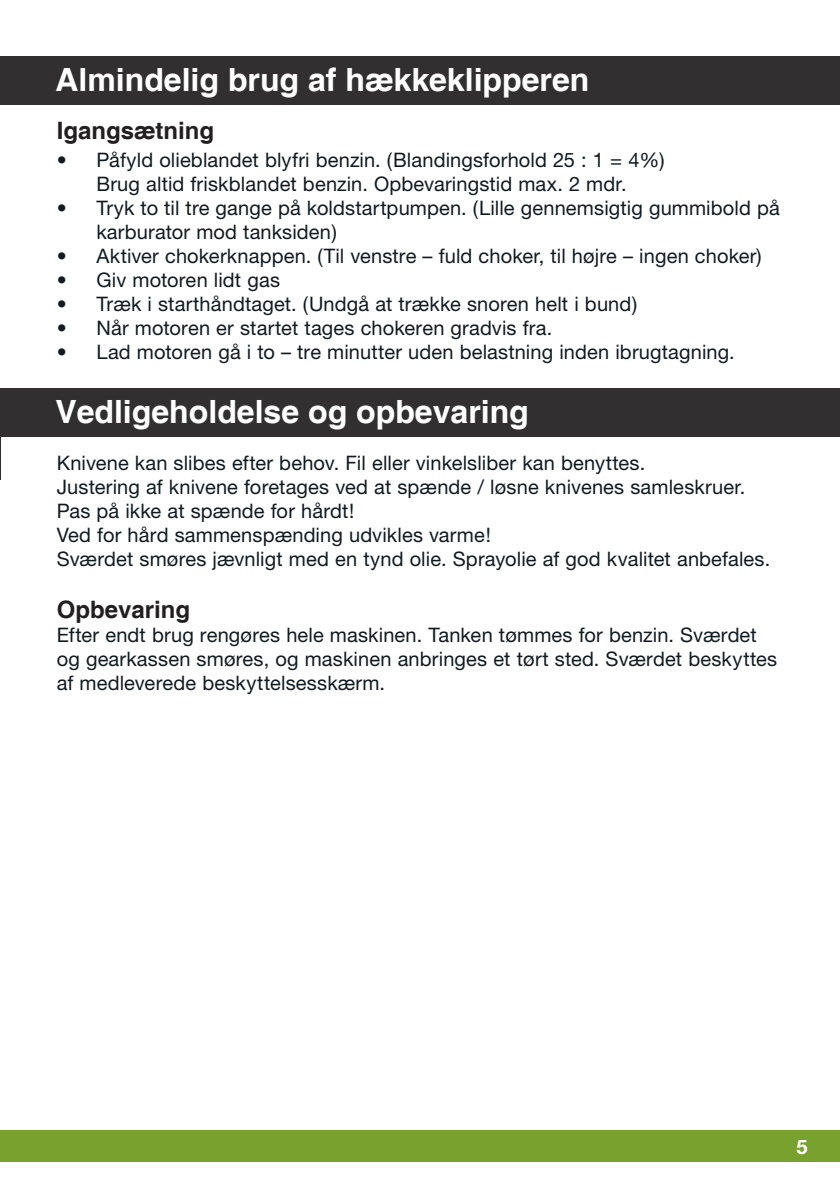
<style>
.page{position:relative;width:840px;height:1191px;background:#fff}
.page>*{position:absolute;margin:0;border:0;box-sizing:border-box;transform-origin:0 0}
.Overskrift{font:700 32px "Helvetica";color:#fff}
.Overskrift_2{font:700 24px "Helvetica";color:#231f20}
.Brødtekst{font:20px/24px "Helvetica Neue";letter-spacing:.005em;color:#101a21}
</style>
<div class="page">
<div style="left:0;top:1130px;width:839px;height:32px;background:#78a22d"></div>
<hr style="left:0;top:431px;width:1px;height:48px;background:#312f30">
<div style="left:0;top:57px;width:839px;height:48px;background:#312f30"></div>
<div style="left:0;top:389px;width:839px;height:48px;background:#312f30"></div>
<p class="Overskrift" style="left:55px;top:60px;width:535px">Almindelig brug af hækkeklipperen</p>
<p class="Overskrift_2" style="left:57px;top:116px;width:159px">Igangsætning</p>
<p class="Brødtekst" style="left:57px;top:148px;width:609px">• Påfyld olieblandet blyfri benzin. (Blandingsforhold 25 : 1 = 4%)</p>
<p class="Brødtekst" style="left:96px;top:172px;width:531px">Brug altid friskblandet benzin. Opbevaringstid max. 2 mdr.</p>
<p class="Brødtekst" style="left:57px;top:196px;width:724px">• Tryk to til tre gange på koldstartpumpen. (Lille gennemsigtig gummibold på</p>
<p class="Brødtekst" style="left:96px;top:220px;width:242px">karburator mod tanksiden)</p>
<p class="Brødtekst" style="left:57px;top:244px;width:706px">• Aktiver chokerknappen. (Til venstre – fuld choker, til højre – ingen choker)</p>
<p class="Brødtekst" style="left:57px;top:268px;width:225px">• Giv motoren lidt gas</p>
<p class="Brødtekst" style="left:57px;top:292px;width:581px">• Træk i starthåndtaget. (Undgå at trække snoren helt i bund)</p>
<p class="Brødtekst" style="left:57px;top:316px;width:496px">• Når motoren er startet tages chokeren gradvis fra.</p>
<p class="Brødtekst" style="left:57px;top:340px;width:679px">• Lad motoren gå i to – tre minutter uden belastning inden ibrugtagning.</p>
<p class="Overskrift" style="left:55px;top:392px;width:475px">Vedligeholdelse og opbevaring</p>
<p class="Brødtekst" style="left:57px;top:450px;width:589px">Knivene kan slibes efter behov. Fil eller vinkelsliber kan benyttes.</p>
<p class="Brødtekst" style="left:57px;top:474px;width:689px">Justering af knivene foretages ved at spænde / løsne knivenes samleskruer.<br>Pas på ikke at spænde for hårdt!</p>
<p class="Brødtekst" style="left:57px;top:522px;width:435px">Ved for hård sammenspænding udvikles varme!</p>
<p class="Brødtekst" style="left:57px;top:546px;width:714px">Sværdet smøres jævnligt med en tynd olie. Sprayolie af god kvalitet anbefales.</p>
<p class="Overskrift_2" style="left:57px;top:594px;width:135px">Opbevaring</p>
<p class="Brødtekst" style="left:57px;top:622px;width:721px">Efter endt brug rengøres hele maskinen. Tanken tømmes for benzin. Sværdet og gearkassen smøres, og maskinen anbringes et tørt sted. Sværdet beskyttes af medleverede beskyttelsesskærm.</p>
</div>
